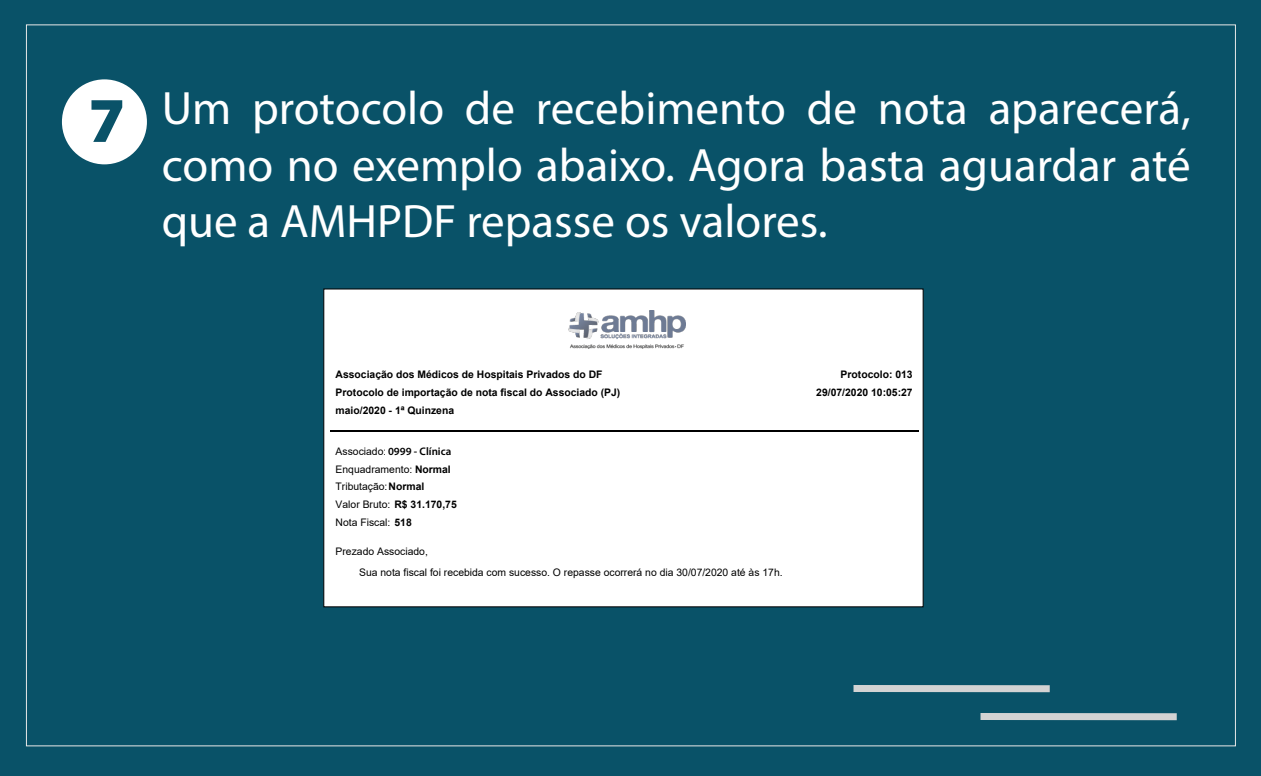
<style>
.page{position:relative;width:1261px;height:776px;background:#095268}
.page>*{position:absolute;margin:0;border:0;box-sizing:border-box;transform-origin:0 0}
.t1{font:47px/56.4px "Myriad Pro";color:#fff;text-align:justify}
.t2{font:600 11px "Myriad Pro";color:#000}
.t3{font:10.4px/17.7px "Arial";color:#000}
.t4{font:700 10.4px/17.7px "Arial";color:#000;text-align:right}
.s1{font-weight:900;font-size:64.1px;color:#095268}
.s2{font-weight:700}
</style>
<div class="page">
<div style="left:62px;top:79px;width:85px;height:85px;background:#fff;border-radius:50%"></div>
<div style="left:854px;top:685px;width:196px;height:7px;background:#d3d3d3"></div>
<div style="left:981px;top:713px;width:196px;height:7px;background:#d3d3d3"></div>
<div style="left:323px;top:288px;width:601px;height:319px;background:#fff;border:1px solid #000"></div>
<hr style="left:330px;top:430px;width:589px;height:1px;background:#000">
<img style="left:568px;top:310px;width:118px;height:38px">
<h1 class="t1" style="left:162px;top:80px;width:1031px;text-indent:-73px"><span class="s1">7</span> Um protocolo de recebimento de nota aparecerá, como no exemplo abaixo. Agora basta aguardar até que a AMHPDF repasse os valores.</h1>
<p class="t4" style="left:336px;top:366px;width:268px">Associação dos Médicos de Hospitais Privados do DF</p>
<p class="t4" style="left:336px;top:401px;width:120px">maio/2020 - 1ª Quinzena</p>
<p class="t4" style="left:336px;top:384px;width:286px">Protocolo de importação de nota fiscal do Associado (PJ)</p>
<p class="t2" style="left:388px;top:444px;width:65px">0999 - Clínica</p>
<p class="t3" style="left:336px;top:460px;width:123px">Enquadramento: <span class="s2">Normal<br></span>Tributação:<span class="s2">Normal<br></span>Valor Bruto: <span class="s2">R$ 31.170,75</span></p>
<p class="t3" style="left:336px;top:513px;width:78px">Nota Fiscal: <span class="s2">518</span></p>
<p class="t3" style="left:359px;top:541px;width:425px;line-height:20.7px;text-indent:-24px">Prezado Associado,<br>Sua nota fiscal foi recebida com sucesso. O repasse ocorrerá no dia 30/07/2020 até às 17h.</p>
<p class="t4" style="left:816px;top:366px;width:98px">Protocolo: 013<br>29/07/2020 10:05:27</p>
</div>
